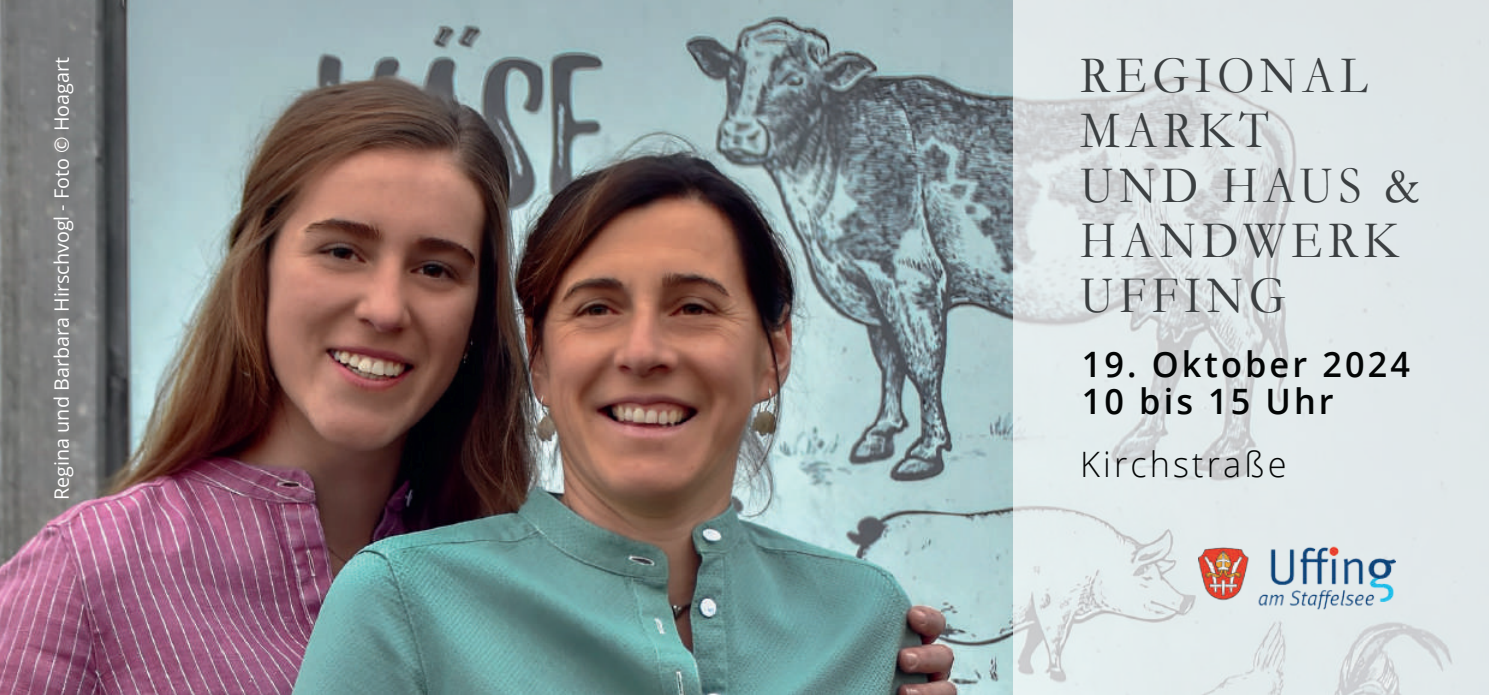
<style>
.page{position:relative;width:1489px;height:695px;background:#fff}
.page>*{position:absolute;margin:0;border:0;box-sizing:border-box;transform-origin:0 0}
.t1{font:53.25px/55px "Garamond";letter-spacing:.12em;color:#3b3f41;scale:.89 1}
.t2{font:600 35px/37.5px "Open Sans";letter-spacing:.09em;color:#030505}
.t3{font:300 35px "Open Sans";letter-spacing:.09em;color:#030505}
.t4{font:19.75px "Open Sans";color:#fff}
</style>
<div class="page">
<img style="left:0;top:0;width:1012px;height:694px">
<svg style="left:1012px;top:0;width:476px;height:694px;background:#dee4e6"></svg>
<img style="left:1198px;top:538px;width:197px;height:72px">
<p class="t4" style="left:48px;top:500px;width:444px;rotate:-90deg">Regina und Barbara Hirschvogl - Foto © Hoagart</p>
<h1 class="t1" style="left:1080px;top:46px;width:383px">REGIONAL<br>MARKT<br>UND HAUS &amp;<br>HANDWERK<br>UFFING</h1>
<h2 class="t2" style="left:1081px;top:344px;width:330px">19. Oktober 2024<br>10 bis 15 Uhr</h2>
<h2 class="t3" style="left:1080px;top:440px;width:208px">Kirchstraße</h2>
</div>
